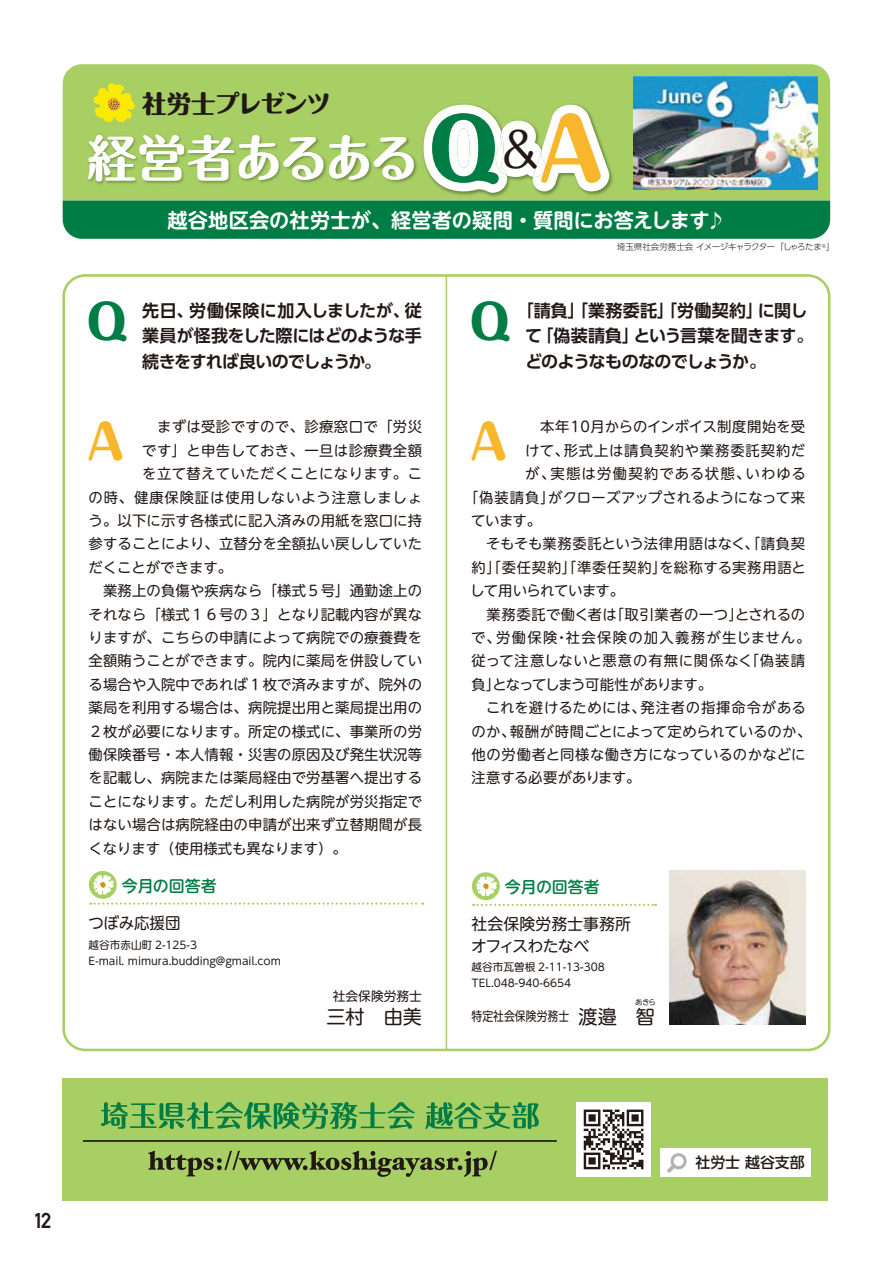
<style>
.page{position:relative;width:893px;height:1263px;background:#fff}
.page>*{position:absolute;margin:0;border:0;box-sizing:border-box;transform-origin:0 0}
.t1{font:800 83.55px "Maru Fo Pro";color:#007c45}
.t2{font:700 49.5px "Maru Fo Pro";letter-spacing:-.065em;color:#fff}
.t3{font:800 47.55px "Maru Fo Pro";color:#007c45}
.t4{font:800 47.55px "Maru Fo Pro";color:#f8b62d}
.t5{font:800 24.45px "Maru Fo Pro";letter-spacing:-.055em;color:#221815}
.t6{font:21.3px "Alte DIN1451 Mittelschriftgepraegt";color:#221815}
.t7{font:700 20.25px "UD Shin M Go Pro De";letter-spacing:.005em;color:#fff}
.t8{font:19.2px "UD Shin M Go Pro";color:#221815}
.t9{font:700 16.95px/25.5px "UD Shin Go Pro De";letter-spacing:-.035em;color:#221815}
.t10{font:15.9px/21.3px "UD Shin M Go Pro";color:#221815}
.t11{font:500 15.9px "UD Shin M Go Pro";color:#007c45}
.t12{font:500 14.85px "UD Shin Go Pro";color:#221815}
.t13{font:14.4px "UD Shin M Go Pro";letter-spacing:.01em;color:#221815}
.t14{font:14.4px "UD Shin M Go Pro";letter-spacing:.03em;color:#221815}
.t15{font:14.4px "UD Shin M Go Pro";letter-spacing:.05em;color:#221815}
.t16{font:14.4px "UD Shin M Go Pro";letter-spacing:.06em;color:#221815}
.t17{font:14.4px "UD Shin M Go Pro";letter-spacing:.055em;color:#221815}
.t18{font:14.4px "UD Shin M Go Pro";letter-spacing:.09em;color:#221815}
.t19{font:14.4px "UD Shin M Go Pro";letter-spacing:.075em;color:#221815}
.t20{font:14.4px "UD Shin M Go Pro";letter-spacing:-.065em;color:#221815}
.t21{font:14.4px "UD Shin M Go Pro";letter-spacing:-.01em;color:#221815}
.t22{font:14.4px "UD Shin M Go Pro";letter-spacing:-.04em;color:#221815}
.t23{font:12.75px "UD Shin M Go Pro";color:#221815;scale:.85 1}
.t24{font:12.75px "UD Shin M Go Pro";color:#221815}
.t25{font:10.65px "UD Shin M Go Pro";color:#221815}
.t26{font:300 8.55px "UD Shin Go Pro";letter-spacing:-.03em;color:#221815}
.t27{font:7.5px "UD Shin M Go Pro";color:#221815}
.s1{color:#f8b62d}
.s2{font-size:19.2px}
</style>
<div class="page">
<div style="left:63px;top:64px;width:767px;height:137px;background:#a7cf64"></div>
<div style="left:63px;top:201px;width:767px;height:38px;background:#007c45"></div>
<img style="left:419px;top:102px;width:199px;height:101px">
<svg style="left:424px;top:105px;width:185px;height:88px"></svg>
<svg style="left:93px;top:81px;width:42px;height:41px;background:#dad926"></svg>
<img style="left:85px;top:131px;width:337px;height:61px">
<div style="left:62px;top:274px;width:768px;height:777px;border:3px solid #a7cf64;border-radius:21px"></div>
<hr style="left:446px;top:275px;width:1px;height:775px;background:#a7cf64">
<svg style="left:90px;top:902px;width:333px;height:3px"></svg>
<div style="left:89px;top:871px;width:28px;height:28px;background:#a7cf64;border-radius:50%"></div>
<svg style="left:93px;top:875px;width:21px;height:20px"></svg>
<div style="left:63px;top:1078px;width:765px;height:123px;background:#a7cf64"></div>
<div style="left:660px;top:1148px;width:151px;height:28px;background:#fff"></div>
<svg style="left:667px;top:1153px;width:20px;height:20px"></svg>
<div style="left:577px;top:1102px;width:74px;height:74px;background:#fff"></div>
<svg style="left:584px;top:1109px;width:59px;height:60px"></svg>
<svg style="left:101px;top:1102px;width:314px;height:27px"></svg>
<svg style="left:425px;top:1102px;width:114px;height:27px"></svg>
<hr style="left:83px;top:1140px;width:474px;height:2px;background:#221815">
<svg style="left:148px;top:1151px;width:349px;height:26px"></svg>
<img style="left:633px;top:76px;width:184px;height:114px">
<div style="left:472px;top:872px;width:28px;height:28px;background:#a7cf64;border-radius:50%"></div>
<svg style="left:476px;top:876px;width:21px;height:20px"></svg>
<img style="left:669px;top:871px;width:136px;height:153px">
<svg style="left:473px;top:904px;width:183px;height:2px"></svg>
<h3 class="t5" style="left:142px;top:84px;width:214px">社労士プレゼンツ　</h3>
<h2 class="t2" style="left:88px;top:119px;width:333px">経営者あるある</h2>
<h1 class="t1" style="left:422px;top:83px;width:193px">Ｑ<sup>＆</sup><span class="s1">Ａ</span></h1>
<h3 class="t7" style="left:167px;top:203px;width:560px">越谷地区会の社労士が、経営者の疑問・質問にお答えします♪</h3>
<p class="t26" style="left:617px;top:240px;width:219px">埼玉県社会労務士会 イメージキャラクター「しゃろたま<sup>®</sup>」</p>
<h3 class="t3" style="left:86px;top:284px;width:42px">Q</h3>
<p class="t9" style="left:142px;top:297px;width:281px;text-align:justify">先日、労働保険に加入しましたが、従業員が怪我をした際にはどのような手続きをすれば良いのでしょうか。</p>
<h3 class="t3" style="left:469px;top:284px;width:42px">Q</h3>
<p class="t9" style="left:525px;top:297px;width:290px;text-indent:-9px">「請負」「業務委託」「労働契約」に関して「偽装請負」という言葉を聞きます。どのようなものなのでしょうか。</p>
<p class="t14" style="left:142px;top:415px;width:281px">　まずは受診ですので、診療窓口で「労災</p>
<p class="t14" style="left:142px;top:439px;width:281px">です」と申告しておき、一旦は診療費全額</p>
<p class="t14" style="left:142px;top:462px;width:281px">を立て替えていただくことになります。こ</p>
<p class="t16" style="left:89px;top:485px;width:335px">の時、健康保険証は使用しないよう注意しましょ</p>
<p class="t13" style="left:89px;top:509px;width:335px">う。以下に示す各様式に記入済みの用紙を窓口に持</p>
<p class="t13" style="left:89px;top:532px;width:335px">参することにより、立替分を全額払い戻ししていた</p>
<p class="t13" style="left:89px;top:556px;width:145px">だくことができます。</p>
<p class="t13" style="left:89px;top:579px;width:335px">　業務上の負傷や疾病なら「様式５号」通勤途上の</p>
<p class="t13" style="left:89px;top:602px;width:335px">それなら「様式１６号の３」となり記載内容が異な</p>
<p class="t13" style="left:89px;top:626px;width:335px">りますが、こちらの申請によって病院での療養費を</p>
<p class="t13" style="left:89px;top:649px;width:335px">全額賄うことができます。院内に薬局を併設してい</p>
<p class="t13" style="left:89px;top:673px;width:335px">る場合や入院中であれば１枚で済みますが、院外の</p>
<p class="t13" style="left:89px;top:696px;width:335px">薬局を利用する場合は、病院提出用と薬局提出用の</p>
<p class="t13" style="left:89px;top:719px;width:335px">２枚が必要になります。所定の様式に、事業所の労</p>
<p class="t13" style="left:89px;top:743px;width:335px">働保険番号・本人情報・災害の原因及び発生状況等</p>
<p class="t13" style="left:89px;top:766px;width:335px">を記載し、病院または薬局経由で労基署へ提出する</p>
<p class="t13" style="left:89px;top:789px;width:335px">ことになります。ただし利用した病院が労災指定で</p>
<p class="t13" style="left:89px;top:813px;width:335px">はない場合は病院経由の申請が出来ず立替期間が長</p>
<p class="t13" style="left:89px;top:836px;width:260px">くなります（使用様式も異なります）。</p>
<h3 class="t4" style="left:87px;top:404px;width:38px">A</h3>
<p class="t13" style="left:525px;top:415px;width:281px">　本年10月からのインボイス制度開始を受</p>
<p class="t16" style="left:525px;top:439px;width:282px">けて、形式上は請負契約や業務委託契約だ</p>
<p class="t19" style="left:525px;top:462px;width:282px">が、実態は労働契約である状態、いわゆる</p>
<p class="t13" style="left:464px;top:485px;width:343px">「偽装請負」がクローズアップされるようになって来</p>
<p class="t13" style="left:471px;top:509px;width:72px">ています。</p>
<p class="t13" style="left:472px;top:532px;width:335px">　そもそも業務委託という法律用語はなく、「請負契</p>
<p class="t17" style="left:472px;top:556px;width:336px">約」「委任契約」「準委任契約」を総称する実務用語と</p>
<p class="t22" style="left:470px;top:579px;width:155px">して用いられています。</p>
<p class="t14" style="left:472px;top:602px;width:335px">　業務委託で働く者は「取引業者の一つ」とされるの</p>
<p class="t18" style="left:471px;top:626px;width:341px">で、労働保険・社会保険の加入義務が生じません。</p>
<p class="t15" style="left:472px;top:649px;width:335px">従って注意しないと悪意の有無に関係なく「偽装請</p>
<p class="t20" style="left:472px;top:673px;width:242px">負」となってしまう可能性があります。</p>
<p class="t15" style="left:472px;top:696px;width:336px">　これを避けるためには、発注者の指揮命令がある</p>
<p class="t13" style="left:471px;top:719px;width:341px">のか、報酬が時間ごとによって定められているのか、</p>
<p class="t13" style="left:472px;top:743px;width:335px">他の労働者と同様な働き方になっているのかなどに</p>
<p class="t21" style="left:472px;top:766px;width:170px">注意する必要があります。</p>
<h3 class="t4" style="left:470px;top:404px;width:38px">A</h3>
<p class="t11" style="left:122px;top:873px;width:96px">今月の回答者</p>
<p class="t11" style="left:505px;top:874px;width:96px">今月の回答者</p>
<p class="t10" style="left:88px;top:912px;width:94px">つぼみ応援団</p>
<p class="t25" style="left:89px;top:936px;width:110px">越谷市赤山町 2-125-3</p>
<p class="t10" style="left:471px;top:913px;width:162px">社会保険労務士事務所オフィスわたなべ</p>
<p class="t25" style="left:89px;top:952px;width:194px">E-mail. mimura.budding@gmail.com</p>
<p class="t25" style="left:472px;top:959px;width:135px">越谷市瓦曽根 2-11-13-308</p>
<p class="t25" style="left:472px;top:974px;width:101px">TEL.048-940-6654</p>
<p class="t24" style="left:333px;top:985px;width:91px">社会保険労務士</p>
<h3 class="t8" style="left:326px;top:1001px;width:97px">三村　由美</h3>
<p class="t27" style="left:635px;top:996px;width:23px">あきら</p>
<p class="t23" style="left:472px;top:1006px;width:217px">特定社会保険労務士 <span class="s2">渡邉　智</span></p>
<h3 class="t6" style="left:34px;top:1208px;width:19px">12</h3>
<p class="t12" style="left:695px;top:1150px;width:111px">社労士 越谷支部</p>
</div>
